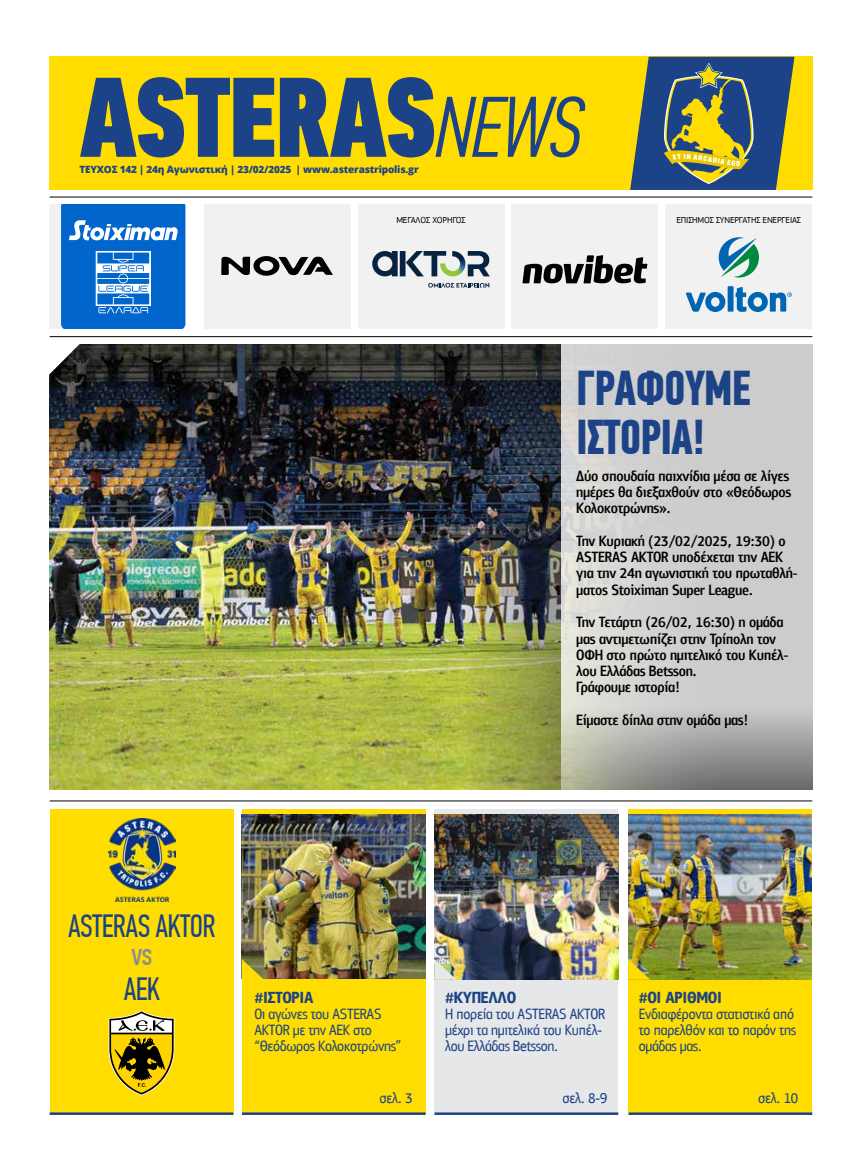
<style>
.page{position:relative;width:862px;height:1170px;background:#fff}
.page>*{position:absolute;margin:0;border:0;box-sizing:border-box;transform-origin:0 0}
.t1{font:113.38px "PF Din Text Comp Pro X Black";letter-spacing:-.02em;color:#1c4387}
.t2{font:700 48.75px/48.8px "PF Din Text Comp Pro";letter-spacing:-.02em;color:#1c4387}
.t3{font:32.12px "PF Din Text Comp Pro";letter-spacing:-.02em;color:#1c4387}
.t4{font:32.12px "PF Din Text Comp Pro";color:#8a8c8e}
.t5{font:15px "PF Bulletin Sans Pro";color:#1c4387}
.t6{font:500 15px "PF Bulletin Sans Pro";color:#000}
.t7{font:800 10px "Open Sans";letter-spacing:-.02em;color:#1c4387}
.t8{font:9.12px "PF Square Sans Pro";letter-spacing:-.02em;color:#000}
.s1{font-family:"PF Din Text Comp Pro";font-weight:300;font-style:italic;font-size:86.12px}
</style>
<div class="page">
<div style="left:665px;top:204px;width:146px;height:124px;background:#f1f1f2"></div>
<div style="left:511px;top:204px;width:146px;height:124px;background:#f1f1f2"></div>
<div style="left:727px;top:286px;width:6px;height:25px;background:#0066b3"></div>
<svg style="left:685px;top:292px;width:40px;height:20px"></svg>
<svg style="left:735px;top:287px;width:56px;height:25px"></svg>
<svg style="left:718px;top:237px;width:40px;height:40px"></svg>
<div style="left:610px;top:57px;width:201px;height:133px;background:#fd0"></div>
<div style="left:50px;top:809px;width:183px;height:305px;background:#fd0"></div>
<div style="left:434px;top:809px;width:184px;height:305px;background:#e6e7e8"></div>
<img style="left:50px;top:344px;width:510px;height:445px">
<svg style="left:560px;top:344px;width:251px;height:445px;background:#c3c3c1"></svg>
<div style="left:242px;top:809px;width:183px;height:305px;background:#fd0"></div>
<div style="left:627px;top:809px;width:184px;height:305px;background:#fd0"></div>
<div style="left:50px;top:57px;width:560px;height:133px;background:#fd0"></div>
<hr style="left:50px;top:196px;width:761px;height:1px;background:#000">
<hr style="left:50px;top:336px;width:761px;height:1px;background:#000">
<hr style="left:50px;top:800px;width:761px;height:1px;background:#000">
<div style="left:358px;top:204px;width:146px;height:124px;background:#f1f1f2"></div>
<div style="left:204px;top:204px;width:146px;height:124px;background:#f1f1f2"></div>
<svg style="left:221px;top:256px;width:112px;height:20px"></svg>
<div style="left:50px;top:204px;width:113px;height:124px;background:#f1f1f2"></div>
<svg style="left:372px;top:251px;width:117px;height:25px"></svg>
<svg style="left:428px;top:283px;width:61px;height:4px"></svg>
<svg style="left:522px;top:255px;width:125px;height:28px"></svg>
<img style="left:434px;top:814px;width:184px;height:165px">
<img style="left:627px;top:814px;width:184px;height:165px">
<img style="left:242px;top:814px;width:183px;height:164px">
<hr style="left:50px;top:1112px;width:183px;height:2px;background:#1c4387">
<hr style="left:434px;top:1112px;width:184px;height:2px;background:#1c4387">
<hr style="left:628px;top:1112px;width:183px;height:2px;background:#1c4387">
<hr style="left:242px;top:1112px;width:183px;height:2px;background:#1c4387">
<svg style="left:49px;top:344px;width:31px;height:32px"></svg>
<svg style="left:242px;top:959px;width:22px;height:20px"></svg>
<svg style="left:627px;top:959px;width:22px;height:20px"></svg>
<svg style="left:434px;top:959px;width:22px;height:20px"></svg>
<img style="left:108px;top:818px;width:68px;height:83px">
<svg style="left:108px;top:1010px;width:66px;height:85px"></svg>
<svg style="left:61px;top:204px;width:124px;height:124px;background:#277dd3"></svg>
<svg style="left:630px;top:57px;width:164px;height:133px"></svg>
<svg style="left:576px;top:469px;width:214px;height:47px;background:#cfcfcf"></svg>
<svg style="left:576px;top:713px;width:170px;height:14px;background:#c5c6c2"></svg>
<svg style="left:576px;top:534px;width:220px;height:64px;background:#d0d0cf"></svg>
<svg style="left:576px;top:616px;width:211px;height:79px;background:#d1d2d0"></svg>
<h1 class="t1" style="left:79px;top:47px;width:503px">ASTERAS<span class="s1">NEWS</span></h1>
<p class="t7" style="left:79px;top:162px;width:340px">TEYXOΣ 142 | 24η Αγωνιστική | 23/02/2025 | www.asterastripolis.gr</p>
<p class="t8" style="left:396px;top:215px;width:71px">ΜΕΓΑΛΟΣ ΧΟΡΗΓΟΣ</p>
<p class="t8" style="left:676px;top:215px;width:126px">ΕΠΙΣΗΜΟΣ ΣΥΝΕΡΓΑΤΗΣ ΕΝΕΡΓΕΙΑΣ</p>
<h2 class="t2" style="left:576px;top:364px;width:176px">ΓΡΑΦΟΥΜΕ<br>ΙΣΤΟΡΙΑ!</h2>
<h3 class="t6" style="left:662px;top:662px;width:31px">▼▲▲□■</h3>
<h3 class="t3" style="left:68px;top:907px;width:149px">ASTERAS AKTOR</h3>
<h3 class="t4" style="left:131px;top:935px;width:23px">vs</h3>
<h3 class="t3" style="left:124px;top:970px;width:38px">ΑΕΚ</h3>
<h3 class="t5" style="left:526px;top:1037px;width:30px">▼▲▲□■</h3>
</div>
